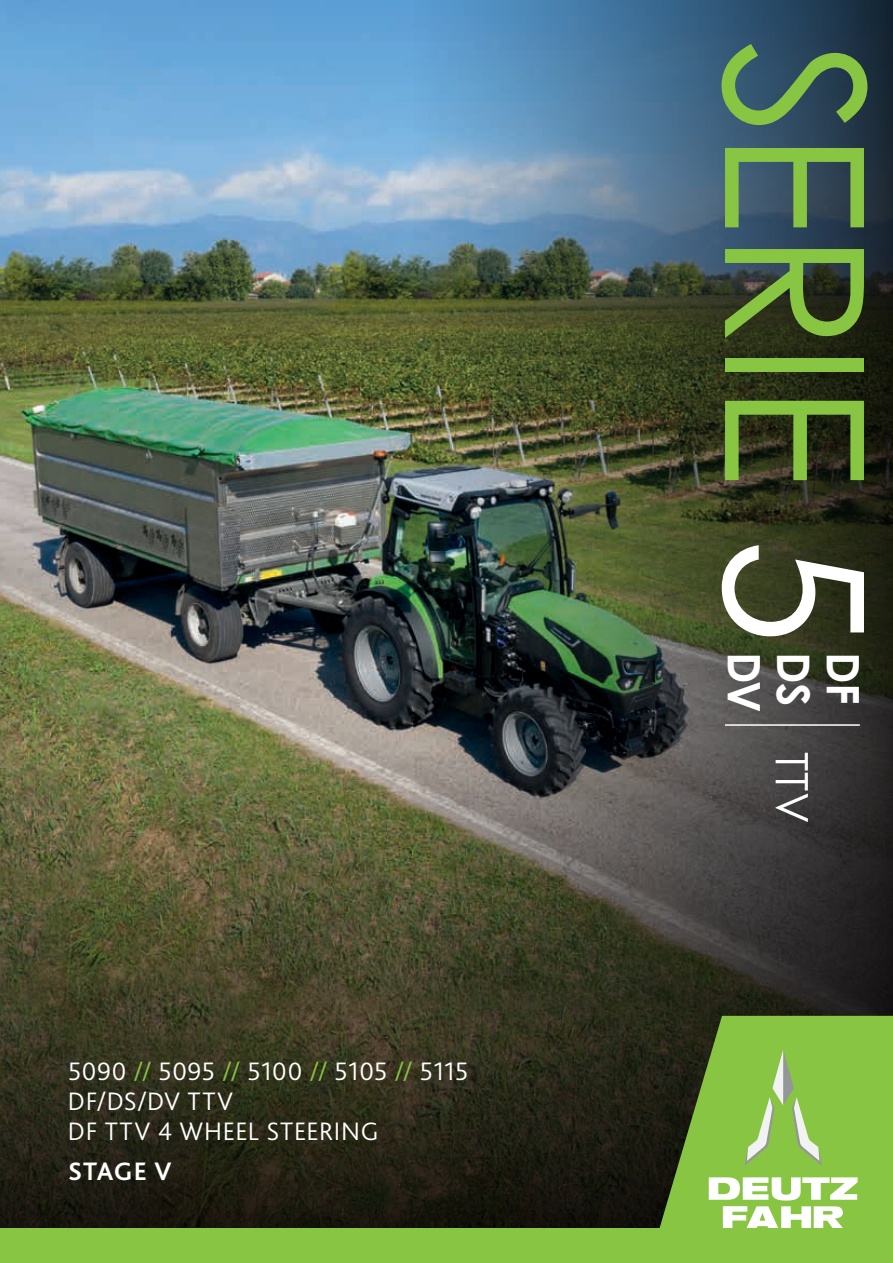
<style>
.page{position:relative;width:893px;height:1263px;background:#fff}
.page>*{position:absolute;margin:0;border:0;box-sizing:border-box;transform-origin:0 0}
.t1{font:193.5px "Century Gothic Pro";letter-spacing:-.025em;color:#88c543}
.t2{font:700 45px "Century Gothic Pro";color:#fff}
.t3{font:45px "Century Gothic Pro";color:#fff}
.t4{font:300 26.4px/30px "Bliss Pro";letter-spacing:.015em;color:#fff}
.t5{font:700 26.4px "Bliss Pro";letter-spacing:.025em;color:#fff}
.s1{color:#88c543}
.s2{color:#fff}
</style>
<div class="page">
<img style="left:0;top:0;width:405px;height:703px">
<img style="left:405px;top:0;width:488px;height:703px">
<svg style="left:0;top:703px;width:893px;height:526px;background:#444330"></svg>
<svg style="left:650px;top:1016px;width:243px;height:213px;background:#6e9c37"></svg>
<svg style="left:709px;top:1177px;width:149px;height:23px"></svg>
<svg style="left:723px;top:1206px;width:120px;height:23px"></svg>
<svg style="left:744px;top:1050px;width:78px;height:116px;background:#97c861"></svg>
<div style="left:0;top:1229px;width:893px;height:34px;background:#88c543"></div>
<hr style="left:725px;top:724px;width:135px;height:2px;background:#fff">
<p class="t4" style="left:68px;top:1056px;width:402px">5090 <span class="s1">//</span> 5095 <span class="s1">//</span> 5100 <span class="s1">//</span> 5105 <span class="s1">//</span> 5115<br>DF/DS/DV TTV<br>DF TTV 4 WHEEL STEERING</p>
<p class="t5" style="left:68px;top:1154px;width:105px">STAGE V</p>
<h1 class="t1" style="left:913px;top:41px;width:604px;rotate:90deg">SERIE <span class="s2">5</span></h1>
<h2 class="t2" style="left:772px;top:652px;width:63px;rotate:90deg">DV</h2>
<h2 class="t2" style="left:822px;top:652px;width:56px;rotate:90deg">DS</h2>
<h2 class="t2" style="left:871px;top:652px;width:55px;rotate:90deg">DF</h2>
<h2 class="t3" style="left:819px;top:751px;width:74px;rotate:90deg">TTV</h2>
</div>
